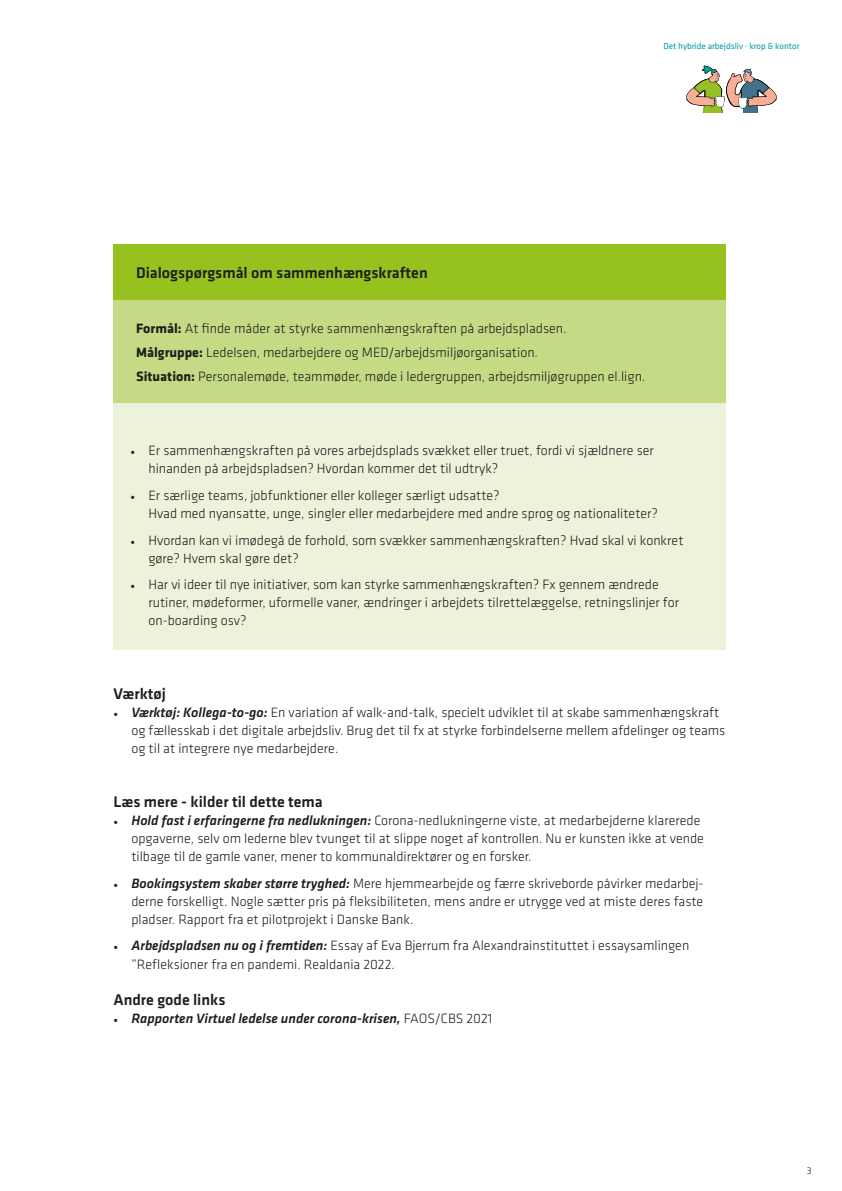
<style>
.page{position:relative;width:842px;height:1191px;background:#fff}
.page>*{position:absolute;margin:0;border:0;box-sizing:border-box;transform-origin:0 0}
.t1{font:500 16px "Klavika";color:#1d1d1b}
.t2{font:300 14px/18px "Klavika";color:#1d1d1b}
.t3{font:italic 500 14px "Klavika";color:#1d1d1b}
.t4{font:300 10px "Klavika";color:#1d1d1b}
.t5{font:9px "Klavika";color:#009ba4}
.s1{font-weight:700}
.s2{font-family:"Minion Pro";font-weight:400;font-size:12px}
.s3{font-weight:500;font-style:italic}
.s4{font-family:"Minion Pro";font-weight:400;font-style:normal;font-size:12px}
.s5{font-weight:300;font-style:normal}
</style>
<div class="page">
<div style="left:113px;top:244px;width:613px;height:56px;background:#96c11f"></div>
<div style="left:113px;top:300px;width:613px;height:103px;background:#c5da84"></div>
<div style="left:113px;top:403px;width:613px;height:246px;background:#edf3da"></div>
<svg style="left:686px;top:65px;width:91px;height:47px"></svg>
<p class="t5" style="left:663px;top:41px;width:138px">Det hybride arbejdsliv · krop &amp; kontor</p>
<p class="t1" style="left:136px;top:264px;width:293px">Dialogspørgsmål om sammenhængskraften</p>
<p class="t2" style="left:136px;top:319px;width:432px"><span class="s1">Formål:</span> At finde måder at styrke sammenhængskraften på arbejdspladsen.</p>
<p class="t2" style="left:136px;top:343px;width:403px"><span class="s1">Målgruppe:</span> Ledelsen, medarbejdere og MED/arbejdsmiljøorganisation.</p>
<p class="t2" style="left:136px;top:367px;width:511px"><span class="s1">Situation:</span> Personalemøde, teammøder, møde i ledergruppen, arbejdsmiljøgruppen el.lign.</p>
<p class="t2" style="left:148px;top:442px;width:507px;text-indent:-18px"><span class="s2">•</span> Er sammenhængskraften på vores arbejdsplads svækket eller truet, fordi vi sjældnere ser hinanden på arbejdspladsen? Hvordan kommer det til udtryk?</p>
<p class="t2" style="left:148px;top:486px;width:511px;text-indent:-18px"><span class="s2">•</span> Er særlige teams, jobfunktioner eller kolleger særligt udsatte?<br>Hvad med nyansatte, unge, singler eller medarbejdere med andre sprog og nationaliteter?</p>
<p class="t2" style="left:148px;top:531px;width:537px;text-indent:-18px"><span class="s2">•</span> Hvordan kan vi imødegå de forhold, som svækker sammenhængskraften? Hvad skal vi konkret gøre? Hvem skal gøre det?</p>
<p class="t2" style="left:148px;top:575px;width:532px;text-indent:-18px"><span class="s2">•</span> Har vi ideer til nye initiativer, som kan styrke sammenhængskraften? Fx gennem ændrede rutiner, mødeformer, uformelle vaner, ændringer i arbejdets tilrettelæggelse, retningslinjer for on-boarding osv?</p>
<p class="t1" style="left:113px;top:685px;width:54px">Værktøj</p>
<p class="t2" style="left:131px;top:703px;width:595px;text-indent:-18px"><span class="s2">•</span> <span class="s3">Værktøj: Kollega-to-go:</span> En variation af walk-and-talk, specielt udviklet til at skabe sammenhængskraft og fællesskab i det digitale arbejdsliv. Brug det til fx at styrke forbindelserne mellem afdelinger og teams og til at integrere nye medarbejdere.</p>
<p class="t1" style="left:113px;top:793px;width:211px">Læs mere - kilder til dette tema</p>
<p class="t2" style="left:131px;top:811px;width:574px;text-indent:-18px"><span class="s2">•</span> <span class="s3">Hold fast i erfaringerne fra nedlukningen:</span> Corona-nedlukningerne viste, at medarbejderne klarerede opgaverne, selv om lederne blev tvunget til at slippe noget af kontrollen. Nu er kunsten ikke at vende tilbage til de gamle vaner, mener to kommunaldirektører og en forsker.</p>
<p class="t2" style="left:131px;top:874px;width:574px;text-align:justify;text-indent:-18px"><span class="s2">•</span> <span class="s3">Bookingsystem skaber større tryghed:</span> Mere hjemmearbejde og færre skriveborde påvirker medarbej&shy;derne forskelligt. Nogle sætter pris på fleksibiliteten, mens andre er utrygge ved at miste deres faste pladser. Rapport fra et pilotprojekt i Danske Bank.</p>
<p class="t2" style="left:131px;top:936px;width:559px;text-indent:-18px"><span class="s2">•</span> <span class="s3">Arbejdspladsen nu og i fremtiden:</span> Essay af Eva Bjerrum fra Alexandrainstituttet i essaysamlingen ”Refleksioner fra en pandemi. Realdania 2022.</p>
<p class="t1" style="left:113px;top:990px;width:114px">Andre gode links</p>
<p class="t3" style="left:113px;top:1008px;width:380px"><span class="s4">•</span> Rapporten Virtuel ledelse under corona-krisen, <span class="s5">FAOS/CBS 2021</span></p>
<p class="t4" style="left:807px;top:1164px;width:6px">3</p>
</div>
